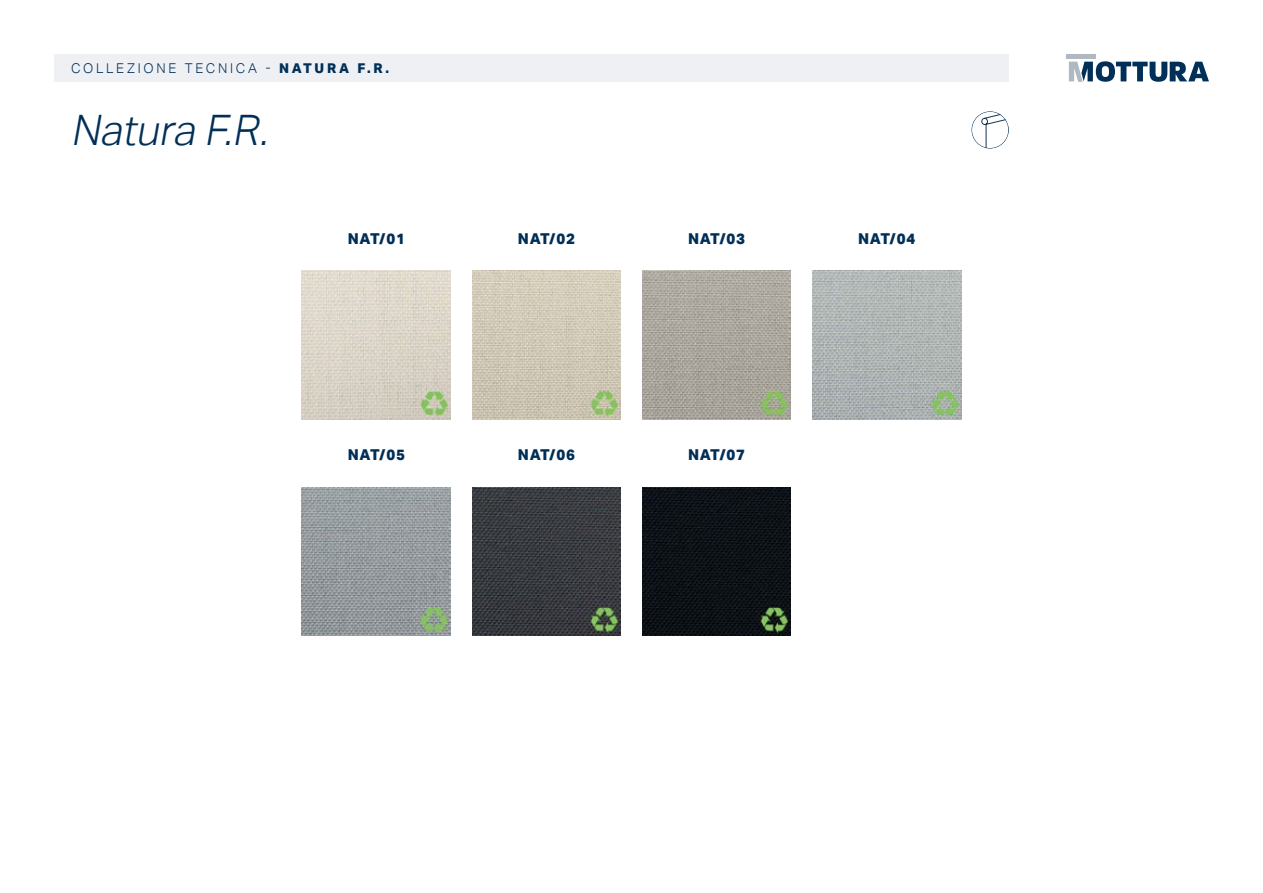
<style>
.page{position:relative;width:1263px;height:893px;background:#fff}
.page>*{position:absolute;margin:0;border:0;box-sizing:border-box;transform-origin:0 0}
.t1{font:italic 300 42px "Aktiv Grotesk";color:#002f57}
.t2{font:800 15px "Aktiv Grotesk";letter-spacing:.05em;color:#002f57}
.t3{font:300 13.5px "Aktiv Grotesk";letter-spacing:.2em;color:#002f57}
.s1{font-weight:800}
</style>
<div class="page">
<img style="left:302px;top:271px;width:149px;height:148px">
<img style="left:472px;top:271px;width:149px;height:148px">
<img style="left:642px;top:271px;width:149px;height:148px">
<img style="left:812px;top:271px;width:149px;height:148px">
<img style="left:302px;top:487px;width:149px;height:149px">
<img style="left:472px;top:487px;width:149px;height:149px">
<img style="left:642px;top:487px;width:149px;height:149px">
<div style="left:54px;top:54px;width:955px;height:28px;background:#eff0f3"></div>
<hr style="left:1066px;top:54px;width:29px;height:4px;background:#b0b8c2">
<svg style="left:1069px;top:61px;width:140px;height:21px"></svg>
<svg style="left:981px;top:112px;width:28px;height:35px"></svg>
<div style="left:971px;top:111px;width:38px;height:38px;border:1px solid #002f57;border-radius:50%"></div>
<p class="t3" style="left:71px;top:60px;width:320px">COLLEZIONE TECNICA - <span class="s1">NATURA F.R.</span></p>
<h1 class="t1" style="left:71px;top:106px;width:213px">NaturaF.R.</h1>
<p class="t2" style="left:348px;top:230px;width:59px">NAT/01</p>
<p class="t2" style="left:518px;top:230px;width:59px">NAT/02</p>
<p class="t2" style="left:688px;top:230px;width:59px">NAT/03</p>
<p class="t2" style="left:858px;top:230px;width:59px">NAT/04</p>
<p class="t2" style="left:348px;top:446px;width:59px">NAT/05</p>
<p class="t2" style="left:518px;top:446px;width:59px">NAT/06</p>
<p class="t2" style="left:688px;top:446px;width:59px">NAT/07</p>
</div>
